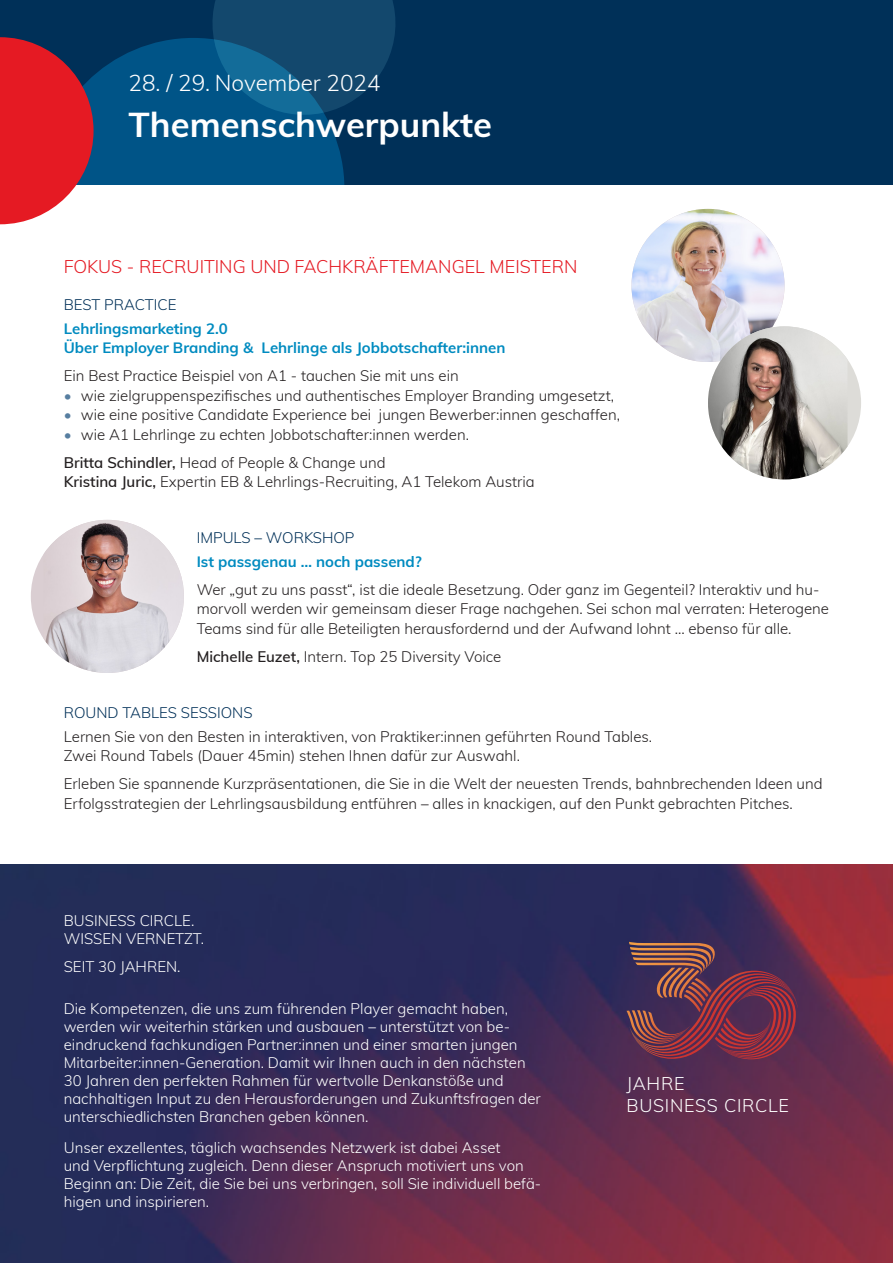
<style>
.page{position:relative;width:893px;height:1263px;background:#fff}
.page>*{position:absolute;margin:0;border:0;box-sizing:border-box;transform-origin:0 0}
.SeitenHead_Muli_34_p{font:700 34.5px "Muli";color:#fff}
.SeitenHead_Muli_14_p{font:300 22.5px "Muli";color:#fff}
.t1{font:300 18px "Muli";color:#e51a23}
.t2{font:300 18px/21.6px "Muli";letter-spacing:.04em;color:#fff}
.t3{font:300 15px/19.5px "Muli";color:#231f20}
.t4{font:300 15px/18px "Muli";color:#fff}
.t5{font:700 15px/19.5px "Muli";color:#008bc0}
.t6{font:300 15px "Muli";color:#003058}
.s1{color:#577ea0}
.s2{font-weight:600}
</style>
<div class="page">
<div style="left:0;top:0;width:893px;height:185px;background:#003058"></div>
<svg style="left:0;top:0;width:395px;height:224px"></svg>
<img style="left:631px;top:209px;width:153px;height:153px;border-radius:77px">
<div style="left:31px;top:520px;width:153px;height:153px;background:#daced2;border-radius:50%"></div>
<img style="left:44px;top:520px;width:140px;height:153px">
<img style="left:0;top:864px;width:893px;height:399px">
<svg style="left:629px;top:942px;width:169px;height:117px"></svg>
<div style="left:708px;top:326px;width:153px;height:153px;background:#dddcd8;border-radius:50%"></div>
<img style="left:708px;top:326px;width:139px;height:153px">
<p class="SeitenHead_Muli_14_p" style="left:129px;top:66px;width:253px">28. / 29. November 2024</p>
<p class="SeitenHead_Muli_34_p" style="left:129px;top:99px;width:365px">Themenschwerpunkte</p>
<p class="t1" style="left:64px;top:254px;width:515px">FOKUS - RECRUITING UND FACHKRÄFTEMANGEL MEISTERN</p>
<p class="t6" style="left:64px;top:293px;width:114px">BEST PRACTICE</p>
<p class="t5" style="left:64px;top:318px;width:443px">Lehrlingsmarketing 2.0<br>Über Employer Branding &amp; Lehrlinge als Jobbotschafter:innen</p>
<p class="t3" style="left:64px;top:365px;width:396px">Ein Best Practice Beispiel von A1 - tauchen Sie mit uns ein</p>
<p class="t3" style="left:64px;top:385px;width:552px"><span class="s1">•</span> wie zielgruppenspezifisches und authentisches Employer Branding umgesetzt,</p>
<p class="t3" style="left:64px;top:404px;width:558px"><span class="s1">•</span> wie eine positive Candidate Experience bei jungen Bewerber:innen geschaffen,</p>
<p class="t3" style="left:64px;top:424px;width:407px"><span class="s1">•</span> wie A1 Lehrlinge zu echten Jobbotschafter:innen werden.</p>
<p class="t3" style="left:64px;top:452px;width:472px"><span class="s2">Britta Schindler,</span> Head of People &amp; Change und<br><span class="s2">Kristina Juric,</span> Expertin EB &amp; Lehrlings-Recruiting, A1 Telekom Austria</p>
<p class="t6" style="left:197px;top:527px;width:159px">IMPULS – WORKSHOP</p>
<p class="t5" style="left:197px;top:551px;width:227px">Ist passgenau … noch passend?</p>
<p class="t3" style="left:197px;top:579px;width:634px">Wer „gut zu uns passt“, ist die ideale Besetzung. Oder ganz im Gegenteil? Interaktiv und hu&shy;morvoll werden wir gemeinsam dieser Frage nachgehen. Sei schon mal verraten: Heterogene<br>Teams sind für alle Beteiligten herausfordernd und der Aufwand lohnt … ebenso für alle.</p>
<p class="t3" style="left:197px;top:646px;width:306px"><span class="s2">Michelle Euzet,</span> Intern. Top 25 Diversity Voice</p>
<p class="t6" style="left:64px;top:701px;width:190px">ROUND TABLES SESSIONS</p>
<p class="t3" style="left:64px;top:726px;width:590px">Lernen Sie von den Besten in interaktiven, von Praktiker:innen geführten Round Tables.<br>Zwei Round Tabels (Dauer 45min) stehen Ihnen dafür zur Auswahl.</p>
<p class="t3" style="left:64px;top:773px;width:760px">Erleben Sie spannende Kurzpräsentationen, die Sie in die Welt der neuesten Trends, bahnbrechenden Ideen und<br>Erfolgsstrategien der Lehrlingsausbildung entführen – alles in knackigen, auf den Punkt gebrachten Pitches.</p>
<p class="t4" style="left:64px;top:911px;width:132px">BUSINESS CIRCLE.</p>
<p class="t4" style="left:64px;top:929px;width:142px">WISSEN VERNETZT.</p>
<p class="t4" style="left:64px;top:957px;width:118px">SEIT 30 JAHREN.</p>
<p class="t4" style="left:64px;top:999px;width:478px">Die Kompetenzen, die uns zum führenden Player gemacht haben, werden wir weiterhin stärken und ausbauen – unterstützt von be&shy;eindruckend fachkundigen Partner:innen und einer smarten jungen Mitarbeiter:innen-Generation. Damit wir Ihnen auch in den nächsten 30 Jahren den perfekten Rahmen für wertvolle Denkanstöße und nachhaltigen Input zu den Herausforderungen und Zukunftsfragen der unterschiedlichsten Branchen geben können.</p>
<p class="t4" style="left:64px;top:1138px;width:479px">Unser exzellentes, täglich wachsendes Netzwerk ist dabei Asset<br>und Verpflichtung zugleich. Denn dieser Anspruch motiviert uns von Beginn an: Die Zeit, die Sie bei uns verbringen, soll Sie individuell befä&shy;higen und inspirieren.</p>
<p class="t2" style="left:626px;top:1072px;width:164px">JAHRE<br>BUSINESS CIRCLE</p>
</div>
